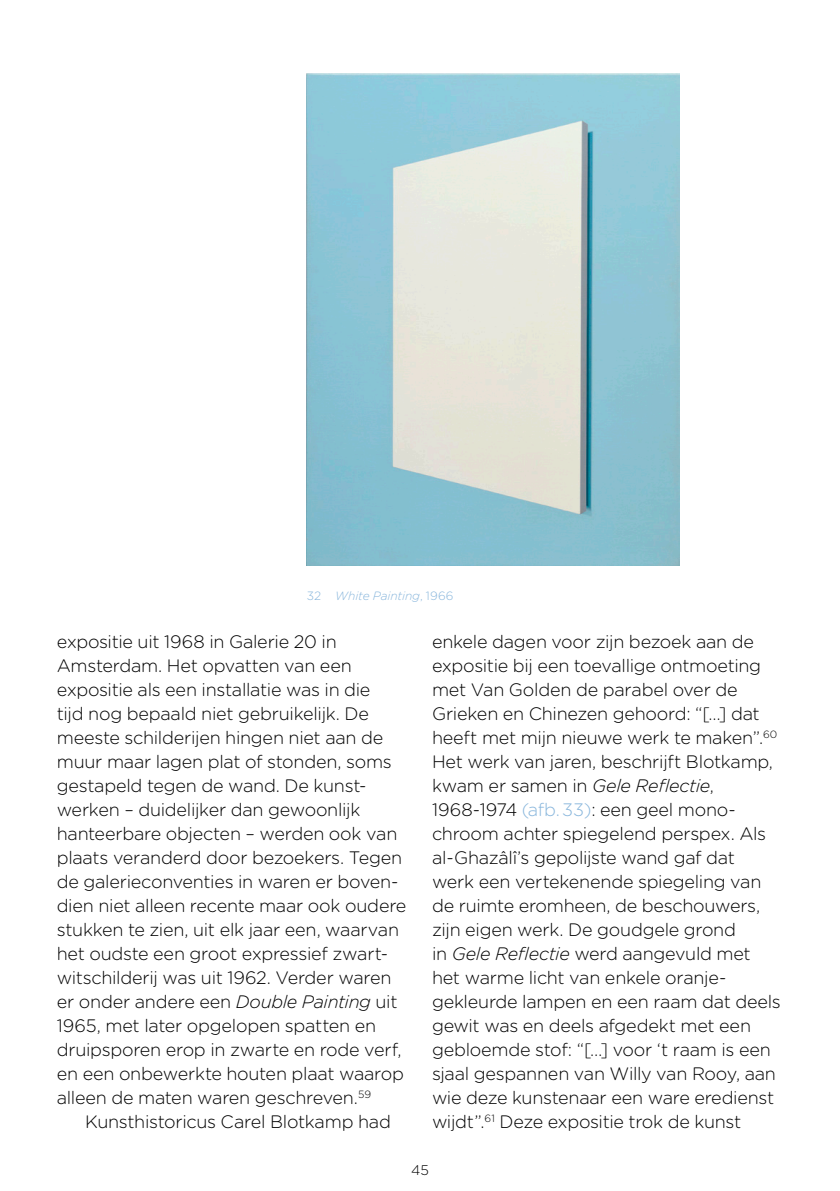
<style>
.page{position:relative;width:840px;height:1191px;background:#fff}
.page>*{position:absolute;margin:0;border:0;box-sizing:border-box;transform-origin:0 0}
.plat{font:300 18px/24px "Gotham Rounded";letter-spacing:-.015em;color:#000}
.t1{font:300 14px "Gotham Rounded";color:#000}
.bijschrift{font:italic 300 12px "Gotham Rounded";letter-spacing:-.01em;color:#88b6dc}
.s1{font-style:normal}
.s2{font-style:italic}
.s3{color:#88b6dc}
</style>
<div class="page">
<img style="left:307px;top:74px;width:372px;height:491px">
<p class="bijschrift" style="left:307px;top:588px;width:148px"><span class="s1">32</span> White Painting<span class="s1">, 1966</span></p>
<p class="plat" style="left:57px;top:629px;width:351px">expositie uit 1968 in Galerie 20 in Amsterdam. Het opvatten van een expositie als een installatie was in die<br>tijd nog bepaald niet gebruikelijk. De meeste schilderijen hingen niet aan de muur maar lagen plat of stonden, soms gestapeld tegen de wand. De kunst&shy;werken – duidelijker dan gewoonlijk hanteerbare objecten – werden ook van plaats veranderd door bezoekers. Tegen de galerieconventies in waren er boven&shy;dien niet alleen recente maar ook oudere stukken te zien, uit elk jaar een, waarvan het oudste een groot expressief zwart&shy;witschilderij was uit 1962. Verder waren er onder andere een <span class="s2">Double Painting</span> uit 1965, met later opgelopen spatten en druipsporen erop in zwarte en rode verf, en een onbewerkte houten plaat waarop alleen de maten waren geschreven.<sup>59</sup></p>
<p class="plat" style="left:85px;top:1109px;width:307px">Kunsthistoricus Carel Blotkamp had</p>
<p class="plat" style="left:432px;top:629px;width:350px">enkele dagen voor zijn bezoek aan de expositie bij een toevallige ontmoeting met Van Golden de parabel over de Grieken en Chinezen gehoord: “[…] dat heeft met mijn nieuwe werk te maken”.<sup>60<br></sup>Het werk van jaren, beschrijft Blotkamp, kwam er samen in <span class="s2">Gele Reflectie</span>, 1968-1974 <span class="s3">(afb.33)</span>: een geel mono&shy;chroom achter spiegelend perspex. Als al-Ghazâlî’s gepolijste wand gaf dat werk een vertekenende spiegeling van de ruimte eromheen, de beschouwers, zijn eigen werk. De goudgele grond<br>in <span class="s2">Gele Reflectie</span> werd aangevuld met het warme licht van enkele oranje&shy;gekleurde lampen en een raam dat deels gewit was en deels afgedekt met een gebloemde stof: “[…] voor ‘t raam is een sjaal gespannen van Willy van Rooy, aan wie deze kunstenaar een ware eredienst wijdt”.<sup>61</sup> Deze expositie trok de kunst</p>
<p class="t1" style="left:411px;top:1161px;width:19px">45</p>
</div>
